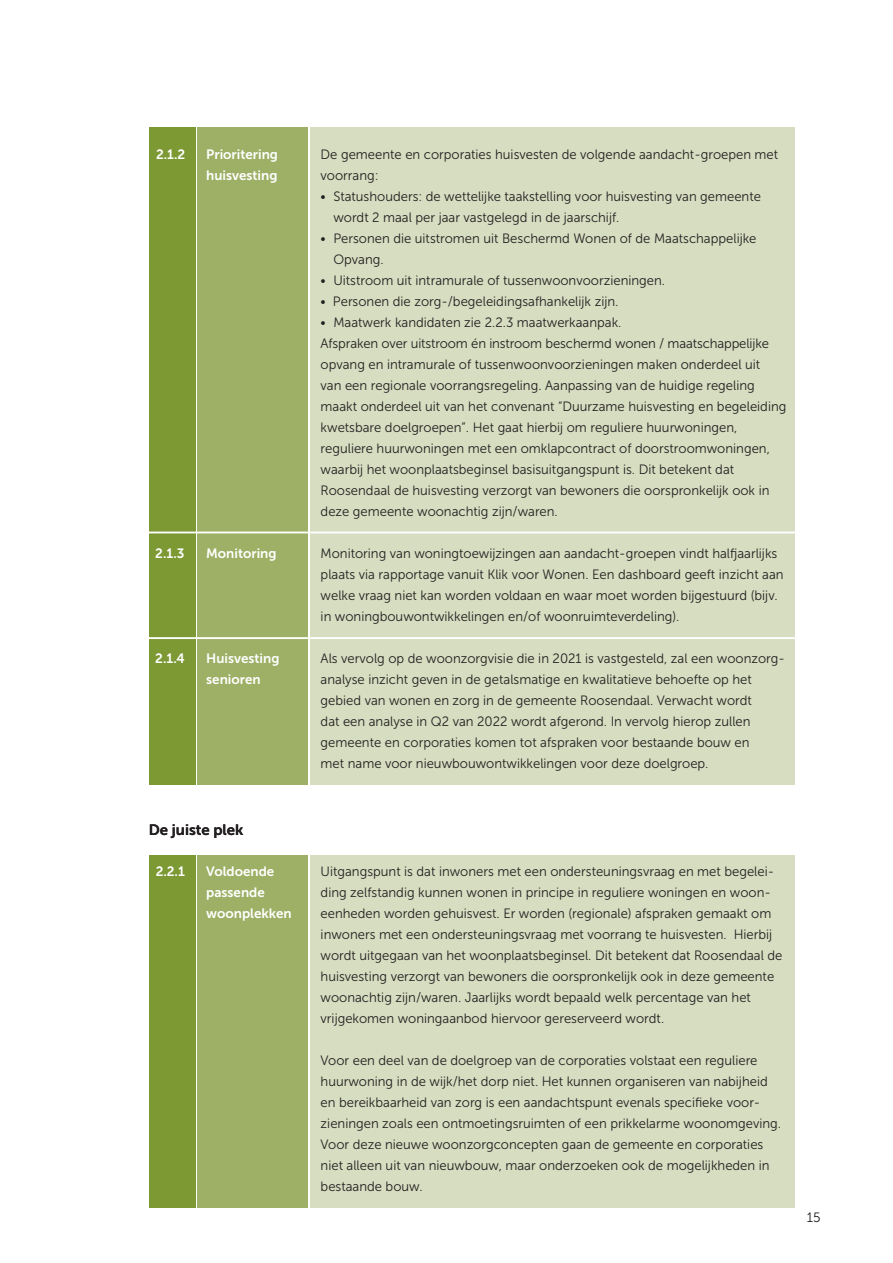
<style>
.page{position:relative;width:893px;height:1263px;background:#fff}
.page>*{position:absolute;margin:0;border:0;box-sizing:border-box;transform-origin:0 0}
.t1{font:15px "Museo Sans 700";color:#231f20}
.t2{font:13.5px/21px "Museo Sans 300";color:#231f20}
.t3{font:13.5px/21px "Museo Sans 700";color:#fff}
</style>
<div class="page">
<div style="left:310px;top:128px;width:485px;height:656px;background:#d6ddc0"></div>
<div style="left:198px;top:128px;width:110px;height:656px;background:#9db066"></div>
<div style="left:149px;top:128px;width:47px;height:656px;background:#7c9934"></div>
<hr style="left:143px;top:531px;width:661px;height:2px;background:#fff">
<hr style="left:143px;top:637px;width:661px;height:2px;background:#fff">
<div style="left:310px;top:855px;width:485px;height:353px;background:#d6ddc0"></div>
<div style="left:198px;top:855px;width:110px;height:353px;background:#9db066"></div>
<div style="left:149px;top:855px;width:47px;height:353px;background:#7c9934"></div>
<p class="t3" style="left:156px;top:144px;width:31px">2.1.2</p>
<p class="t3" style="left:206px;top:144px;width:73px">Prioritering huisvesting</p>
<p class="t3" style="left:155px;top:543px;width:31px">2.1.3</p>
<p class="t3" style="left:206px;top:543px;width:72px">Monitoring</p>
<p class="t3" style="left:155px;top:648px;width:31px">2.1.4</p>
<p class="t3" style="left:206px;top:648px;width:75px">Huisvesting senioren</p>
<p class="t1" style="left:149px;top:821px;width:96px">De juiste plek</p>
<p class="t2" style="left:321px;top:144px;width:459px">De gemeente en corporaties huisvesten de volgende aandacht-groepen met voorrang:</p>
<p class="t2" style="left:333px;top:186px;width:429px;text-indent:-13px">• Statushouders: de wettelijke taakstelling voor huisvesting van gemeente wordt 2 maal per jaar vastgelegd in de jaarschijf.</p>
<p class="t2" style="left:333px;top:228px;width:425px;text-indent:-13px">• Personen die uitstromen uit Beschermd Wonen of de Maatschappelijke<br>Opvang.</p>
<p class="t2" style="left:321px;top:270px;width:346px">• Uitstroom uit intramurale of tussenwoonvoorzieningen.</p>
<p class="t2" style="left:321px;top:291px;width:299px">• Personen die zorg-/begeleidingsafhankelijk zijn.</p>
<p class="t2" style="left:321px;top:312px;width:467px">• Maatwerk kandidaten zie 2.2.3 maatwerkaanpak.<br>Afspraken over uitstroom én instroom beschermd wonen / maatschappelijke opvang en intramurale of tussenwoonvoorzieningen maken onderdeel uit<br>van een regionale voorrangsregeling. Aanpassing van de huidige regeling maakt onderdeel uit van het convenant “Duurzame huisvesting en begeleiding kwetsbare doelgroepen”. Het gaat hierbij om reguliere huurwoningen, reguliere huurwoningen met een omklapcontract of doorstroomwoningen, waarbij het woonplaatsbeginsel basisuitgangspunt is. Dit betekent dat Roosendaal de huisvesting verzorgt van bewoners die oorspronkelijk ook in deze gemeente woonachtig zijn/waren.</p>
<p class="t2" style="left:321px;top:543px;width:464px">Monitoring van woningtoewijzingen aan aandacht-groepen vindt halfjaarlijks plaats via rapportage vanuit Klik voor Wonen. Een dashboard geeft inzicht aan welke vraag niet kan worden voldaan en waar moet worden bijgestuurd (bijv. in woningbouwontwikkelingen en/of woonruimteverdeling).</p>
<p class="t2" style="left:321px;top:648px;width:466px">Als vervolg op de woonzorgvisie die in 2021 is vastgesteld, zal een woonzorg&shy;analyse inzicht geven in de getalsmatige en kwalitatieve behoefte op het gebied van wonen en zorg in de gemeente Roosendaal. Verwacht wordt<br>dat een analyse in Q2 van 2022 wordt afgerond. In vervolg hierop zullen gemeente en corporaties komen tot afspraken voor bestaande bouw en<br>met name voor nieuwbouwontwikkelingen voor deze doelgroep.</p>
<p class="t3" style="left:156px;top:861px;width:31px">2.2.1</p>
<p class="t3" style="left:206px;top:861px;width:87px">Voldoende passende woonplekken</p>
<p class="t2" style="left:321px;top:861px;width:463px">Uitgangspunt is dat inwoners met een ondersteuningsvraag en met begelei&shy;ding zelfstandig kunnen wonen in principe in reguliere woningen en woon&shy;eenheden worden gehuisvest. Er worden (regionale) afspraken gemaakt om inwoners met een ondersteuningsvraag met voorrang te huisvesten. Hierbij wordt uitgegaan van het woonplaatsbeginsel. Dit betekent dat Roosendaal de huisvesting verzorgt van bewoners die oorspronkelijk ook in deze gemeente woonachtig zijn/waren. Jaarlijks wordt bepaald welk percentage van het vrijgekomen woningaanbod hiervoor gereserveerd wordt.</p>
<p class="t2" style="left:321px;top:1050px;width:462px">Voor een deel van de doelgroep van de corporaties volstaat een reguliere huurwoning in de wijk/het dorp niet. Het kunnen organiseren van nabijheid en bereikbaarheid van zorg is een aandachtspunt evenals specifieke voor&shy;zieningen zoals een ontmoetingsruimten of een prikkelarme woonomgeving.<br>Voor deze nieuwe woonzorgconcepten gaan de gemeente en corporaties niet alleen uit van nieuwbouw, maar onderzoeken ook de mogelijkheden in bestaande bouw.</p>
<p class="t2" style="left:807px;top:1207px;width:15px">15</p>
</div>
